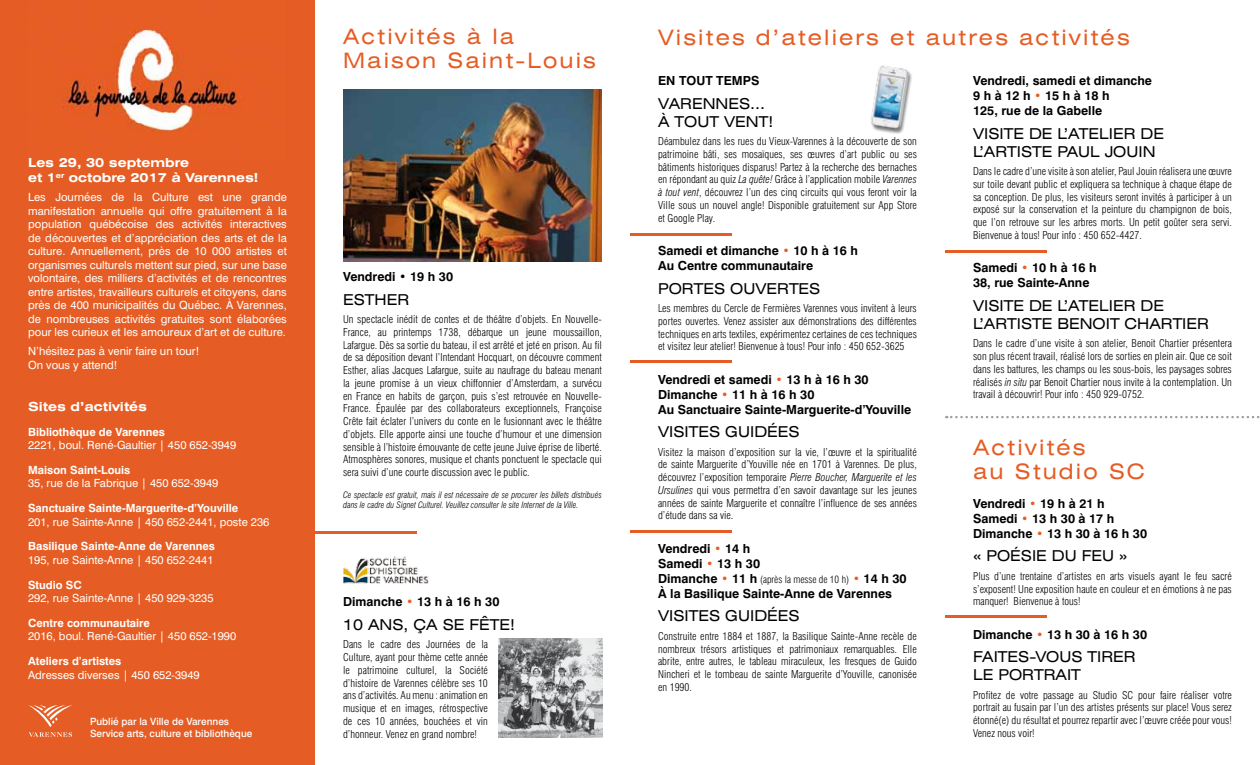
<style>
.page{position:relative;width:1260px;height:765px;background:#fff}
.page>*{position:absolute;margin:0;border:0;box-sizing:border-box;transform-origin:0 0}
.t1{font:expanded 21.25px/23.8px "Swiss 721 BT";letter-spacing:.1em;color:#e55d24}
.t2{font:expanded 15px/18px "Swiss 721 BT";color:#000}
.t3{font:700 12.5px/15px "Swiss 721 BT";color:#000}
.t4{font:700 expanded 12.5px/15px "Swiss 721 BT";color:#fff}
.t5{font:11.25px/13.5px "Swiss 721 BT";color:#fff;text-align:justify}
.t6{font:700 11.25px "Swiss 721 BT";color:#fff}
.t7{font:300 condensed 10.62px/12.8px "Swiss 721 BT";color:#000;text-align:justify}
.t8{font:500 10px/12px "Swiss 721 BT";color:#fff}
.t9{font:300 condensed 10px "Swiss 721 BT";color:#000}
.t10{font:italic 300 condensed 8.75px/10.5px "Swiss 721 BT";color:#000}
.s1{color:#e55d24}
.s2{font-style:italic}
.s3{font-weight:700;font-stretch:normal;font-size:12.5px}
.s4{font-weight:700;font-stretch:normal;font-size:12.5px;color:#e55d24}
</style>
<div class="page">
<hr style="left:315px;top:531px;width:101px;height:3px;background:#e55d24">
<hr style="left:630px;top:233px;width:101px;height:3px;background:#e55d24">
<hr style="left:945px;top:250px;width:101px;height:3px;background:#e55d24">
<hr style="left:945px;top:615px;width:101px;height:3px;background:#e55d24">
<hr style="left:630px;top:360px;width:101px;height:3px;background:#e55d24">
<hr style="left:630px;top:530px;width:101px;height:3px;background:#e55d24">
<img style="left:343px;top:556px;width:86px;height:28px">
<img style="left:498px;top:639px;width:104px;height:99px">
<div style="left:0;top:0;width:315px;height:765px;background:#e55d24"></div>
<img style="left:56px;top:29px;width:187px;height:103px">
<svg style="left:28px;top:705px;width:44px;height:32px"></svg>
<div style="left:871px;top:66px;width:42px;height:68px;background:#000;opacity:.5"></div>
<img style="left:870px;top:65px;width:40px;height:66px">
<img style="left:343px;top:89px;width:259px;height:172px">
<svg style="left:946px;top:416px;width:314px;height:2px"></svg>
<p class="t4" style="left:28px;top:155px;width:232px">Les 29, 30 septembre<br>et 1<sup>er</sup> octobre 2017 à Varennes!</p>
<p class="t5" style="left:28px;top:190px;width:260px">Les Journées de la Culture est une grande manifestation annuelle qui offre gratuitement à la population québécoise des activités interactives de découvertes et d’appréciation des arts et de la culture. Annuellement, près de 10 000 artistes et organismes culturels mettent sur pied, sur une base volontaire, des milliers d’activités et de rencontres entre artistes, travailleurs culturels et citoyens, dans près de 400 municipalités du Québec. À Varennes, de nombreuses activités gratuites sont élaborées pour les curieux et les amoureux d’art et de culture.</p>
<p class="t5" style="left:28px;top:344px;width:173px">N’hésitez pas à venir faire un tour!<br>On vous y attend!</p>
<p class="t4" style="left:28px;top:399px;width:120px">Sites d’activités</p>
<p class="t6" style="left:28px;top:425px;width:138px">Bibliothèque de Varennes</p>
<p class="t5" style="left:28px;top:438px;width:210px">2221, boul. René-Gaultier | 450 652-3949</p>
<p class="t6" style="left:28px;top:463px;width:104px">Maison Saint-Louis</p>
<p class="t5" style="left:28px;top:476px;width:192px">35, rue de la Fabrique | 450 652-3949</p>
<p class="t6" style="left:28px;top:501px;width:212px">Sanctuaire Sainte-Marguerite-d’Youville</p>
<p class="t5" style="left:28px;top:515px;width:243px">201, rue Sainte-Anne | 450 652-2441, poste 236</p>
<p class="t6" style="left:28px;top:539px;width:188px">Basilique Sainte-Anne de Varennes</p>
<p class="t5" style="left:28px;top:553px;width:187px">195, rue Sainte-Anne | 450 652-2441</p>
<p class="t6" style="left:28px;top:578px;width:55px">Studio SC</p>
<p class="t5" style="left:28px;top:591px;width:187px">292, rue Sainte-Anne | 450 929-3235</p>
<p class="t6" style="left:28px;top:616px;width:123px">Centre communautaire</p>
<p class="t5" style="left:28px;top:629px;width:210px">2016, boul. René-Gaultier | 450 652-1990</p>
<p class="t6" style="left:28px;top:654px;width:95px">Ateliers d’artistes</p>
<p class="t5" style="left:28px;top:668px;width:173px">Adresses diverses | 450 652-3949</p>
<p class="t8" style="left:90px;top:715px;width:164px">Publié par la Ville de Varennes<br>Service arts, culture et bibliothèque</p>
<h1 class="t1" style="left:343px;top:25px;width:254px">Activités à la<br>Maison Saint-Louis</h1>
<p class="t3" style="left:343px;top:269px;width:111px">Vendredi • 19 h 30</p>
<h2 class="t2" style="left:343px;top:290px;width:66px">ESTHER</h2>
<p class="t7" style="left:343px;top:313px;width:260px">Un spectacle inédit de contes et de théâtre d’objets. En Nouvelle-France, au printemps 1738, débarque un jeune moussaillon, Lafargue. Dès sa sortie du bateau, il est arrêté et jeté en prison. Au fil de sa déposition devant l’Intendant Hocquart, on découvre comment Esther, alias Jacques Lafargue, suite au naufrage du bateau menant la jeune promise à un vieux chiffonnier d’Amsterdam, a survécu en France en habits de garçon, puis s’est retrouvée en Nouvelle-France. Épaulée par des collaborateurs exceptionnels, Françoise Crête fait éclater l’univers du conte en le fusionnant avec le théâtre d’objets. Elle apporte ainsi une touche d’humour et une dimension sensible à l’histoire émouvante de cette jeune Juive éprise de liberté.<br>Atmosphères sonores, musique et chants ponctuent le spectacle qui sera suivi d’une courte discussion avec le public.</p>
<p class="t10" style="left:343px;top:489px;width:260px">Ce spectacle est gratuit, mais il est nécessaire de se procurer les billets distribués dans le cadre du Signet Culturel. Veuillez consulter le site Internet de la Ville.</p>
<p class="t3" style="left:343px;top:594px;width:158px">Dimanche <span class="s1">•</span> 13 h à 16 h 30</p>
<h2 class="t2" style="left:343px;top:616px;width:173px">10 ans, ça se fête!</h2>
<p class="t7" style="left:343px;top:638px;width:146px">Dans le cadre des Journées de la Culture, ayant pour thème cette année le patrimoine culturel, la Société d’histoire de Varennes célèbre ses 10 ans d’activités. Au menu : animation en musique et en images, rétrospective de ces 10 années, bouchées et vin d’honneur. Venez en grand nombre!</p>
<h1 class="t1" style="left:658px;top:25px;width:473px">Visites d’ateliers et autres activités</h1>
<p class="t3" style="left:658px;top:73px;width:101px">En tout tem ps</p>
<h2 class="t2" style="left:658px;top:94px;width:109px">VARENNES…<br>À TOUT</h2>
<h2 class="t2" style="left:724px;top:112px;width:51px">VENT!</h2>
<p class="t7" style="left:658px;top:135px;width:260px">Déambulez dans les rues du Vieux-Varennes à la découverte de son patrimoine bâti, ses mosaïques, ses œuvres d’art public ou ses bâtiments historiques disparus! Partez à la recherche des bernaches en répondant au quiz <span class="s2">La quête!</span> Grâce à l’application mobile <span class="s2">Varennes à tout vent</span>, découvrez l’un des cinq circuits qui vous feront voir la Ville sous un nouvel angle! Disponible gratuitement sur App Store et Google Play.</p>
<p class="t3" style="left:658px;top:243px;width:201px">Samedi et dimanche <span class="s1">•</span> 10 h à 16 h<br>Au Centre communautaire</p>
<h2 class="t2" style="left:658px;top:279px;width:13px">PORT</h2>
<h2 class="t2" style="left:703px;top:279px;width:117px">ES OUVERTES</h2>
<p class="t7" style="left:658px;top:302px;width:260px">Les membres du Cercle de Fermières Varennes vous invitent à leurs portes ouvertes. Venez assister aux démonstrations des différentes techniques en arts textiles, expérimentez certaines de ces techniques et visitez leur atelier! Bienvenue à tous! Pour info : 450 652-3625</p>
<p class="t3" style="left:658px;top:372px;width:255px">Vendredi et samedi <span class="s1">•</span> 13 h à 16 h 30<br>Dimanche <span class="s1">•</span> 11 h à 16 h 30<br>Au Sanctuaire Sainte-Marguerite-d’Youville</p>
<h2 class="t2" style="left:658px;top:423px;width:142px">VISITES GU IDÉES</h2>
<p class="t7" style="left:658px;top:445px;width:260px">Visitez la maison d’exposition sur la vie, l’œuvre et la spiritualité de sainte Marguerite d’Youville née en 1701 à Varennes. De plus, découvrez l’exposition temporaire <span class="s2">Pierre Boucher, Marguerite et les Ursulines</span> qui vous permettra d’en savoir davantage sur les jeunes années de sainte Marguerite et connaître l’influence de ses années d’étude dans sa vie.</p>
<p class="t3" style="left:658px;top:541px;width:103px">Vendredi <span class="s1">•</span> 14 h<br>Samedi <span class="s1">•</span> 13 h 30</p>
<p class="t9" style="left:658px;top:573px;width:250px"><span class="s3">Dimanche</span> <span class="s4">•</span> <span class="s3">11 h</span> (après la messe de 10 h) <span class="s4">•</span> <span class="s3">14 h 30</span></p>
<p class="t3" style="left:658px;top:586px;width:235px">À la Basilique Sainte-Anne de Varennes</p>
<h2 class="t2" style="left:658px;top:607px;width:142px">VISITES GU IDÉES</h2>
<p class="t7" style="left:658px;top:630px;width:260px">Construite entre 1884 et 1887, la Basilique Sainte-Anne recèle de nombreux trésors artistiques et patrimoniaux remarquables. Elle abrite, entre autres, le tableau miraculeux, les fresques de Guido Nincheri et le tombeau de sainte Marguerite d’Youville, canonisée en 1990.</p>
<p class="t3" style="left:973px;top:73px;width:180px">Vendredi, samedi et dimanche<br>9 h à 12 h <span class="s1">•</span> 15 h à 18 h<br>125, rue de la Gabelle</p>
<h2 class="t2" style="left:973px;top:124px;width:192px">VISITE DE L’ATELIER DE<br>L’ARTISTE PAU L JOU IN</h2>
<p class="t7" style="left:973px;top:165px;width:260px">Dans le cadre d’une visite à son atelier, Paul Jouin réalisera une œuvre sur toile devant public et expliquera sa technique à chaque étape de sa conception. De plus, les visiteurs seront invités à participer à un exposé sur la conservation et la peinture du champignon de bois, que l’on retrouve sur les arbres morts. Un petit goûter sera servi.<br>Bienvenue à tous! Pour info : 450 652-4427.</p>
<p class="t3" style="left:973px;top:260px;width:125px">Samedi <span class="s1">•</span> 10 h à 16 h<br>38, rue Sainte-Anne</p>
<h2 class="t2" style="left:973px;top:296px;width:235px">VISITE DE L’ATELIER DE<br>L’ARTISTE BENOIT CHARTIER</h2>
<p class="t7" style="left:973px;top:337px;width:260px">Dans le cadre d’une visite à son atelier, Benoit Chartier présentera son plus récent travail, réalisé lors de sorties en plein air. Que ce soit dans les battures, les champs ou les sous-bois, les paysages sobres réalisés <span class="s2">in situ</span> par Benoit Chartier nous invite à la contemplation. Un travail à découvrir! Pour info : 450 929-0752.</p>
<h1 class="t1" style="left:973px;top:436px;width:173px">Activités<br>au Studio SC</h1>
<p class="t3" style="left:973px;top:496px;width:176px">Vendredi <span class="s1">•</span> 19 h à 21 h<br>Samedi <span class="s1">•</span> 13 h 30 à 17 h<br>Dimanche <span class="s1">•</span> 13 h 30 à 16 h 30</p>
<h2 class="t2" style="left:973px;top:547px;width:156px">« POÉSIE DU FEU »</h2>
<p class="t7" style="left:973px;top:570px;width:260px">Plus d’une trentaine d’artistes en arts visuels ayant le feu sacré s’exposent! Une exposition haute en couleur et en émotions à ne pas manquer! Bienvenue à tous!</p>
<p class="t3" style="left:973px;top:627px;width:176px">Dimanche <span class="s1">•</span> 13 h 30 à 16 h 30</p>
<h2 class="t2" style="left:973px;top:648px;width:86px">FAITES-VOUS</h2>
<h2 class="t2" style="left:1088px;top:648px;width:48px">TIRER</h2>
<h2 class="t2" style="left:973px;top:666px;width:38px">LE PORTR</h2>
<h2 class="t2" style="left:1056px;top:666px;width:27px">AIT</h2>
<p class="t7" style="left:973px;top:688px;width:260px">Profitez de votre passage au Studio SC pour faire réaliser votre portrait au fusain par l’un des artistes présents sur place! Vous serez étonné(e) du résultat et pourrez repartir avec l’œuvre créée pour vous!<br>Venez nous voir!</p>
</div>
